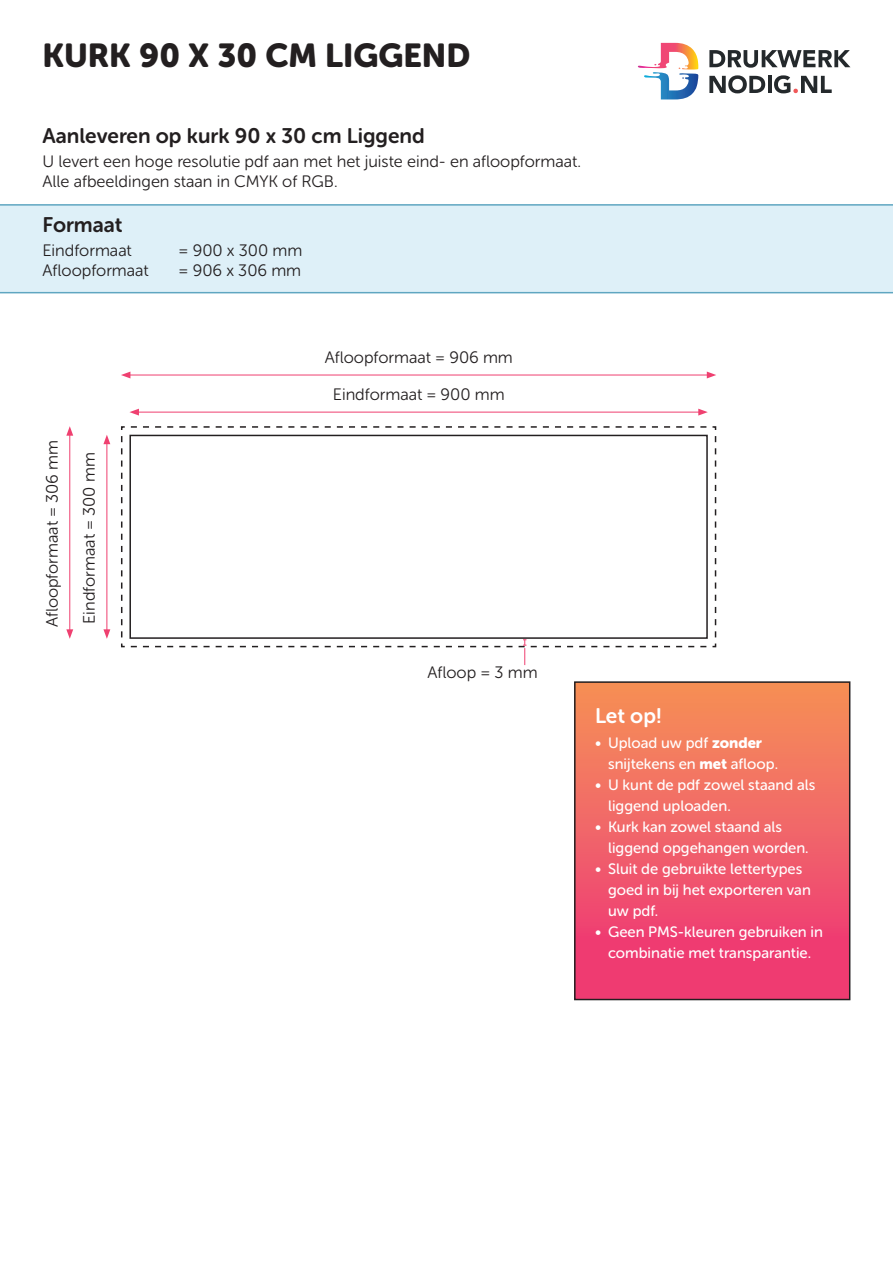
<style>
.page{position:relative;width:893px;height:1263px;background:#fff}
.page>*{position:absolute;margin:0;border:0;box-sizing:border-box;transform-origin:0 0}
.Titel{font:33px "Museo Sans Rounded 900";color:#231f20}
.Kop_1{font:21px "Museo Sans Rounded 700";color:#231f20}
.Kop_1-2{font:21px "Museo Sans Rounded 700";color:#fff}
.Tekst{font:16.5px "Museo Sans Rounded 300";color:#231f20}
.t1{font:15px/21px "Museo Sans Rounded 500";color:#fff}
.s1{font-family:"Museo Sans Rounded 900"}
</style>
<div class="page">
<div style="left:0;top:204px;width:893px;height:89px;background:#def0f8"></div>
<svg style="left:709px;top:50px;width:141px;height:18px"></svg>
<svg style="left:709px;top:75px;width:56px;height:18px"></svg>
<hr style="left:768px;top:76px;width:3px;height:17px;background:#24292c">
<svg style="left:774px;top:75px;width:58px;height:18px"></svg>
<svg style="left:638px;top:43px;width:60px;height:56px"></svg>
<svg style="left:121px;top:426px;width:596px;height:222px"></svg>
<div style="left:129px;top:435px;width:579px;height:204px;border:2px solid #231f20"></div>
<hr style="left:128px;top:375px;width:581px;height:1px;background:#ef4070">
<svg style="left:707px;top:372px;width:9px;height:6px"></svg>
<svg style="left:121px;top:372px;width:9px;height:6px"></svg>
<hr style="left:137px;top:412px;width:564px;height:1px;background:#ef4070">
<svg style="left:698px;top:409px;width:10px;height:7px"></svg>
<svg style="left:129px;top:409px;width:10px;height:7px"></svg>
<hr style="left:69px;top:433px;width:1px;height:199px;background:#ef4070">
<svg style="left:66px;top:426px;width:7px;height:10px"></svg>
<svg style="left:66px;top:629px;width:7px;height:10px"></svg>
<hr style="left:107px;top:442px;width:1px;height:190px;background:#ef4070">
<svg style="left:103px;top:435px;width:7px;height:9px"></svg>
<svg style="left:103px;top:629px;width:7px;height:10px"></svg>
<div style="left:575px;top:682px;width:275px;height:317px;background:linear-gradient(to bottom,#f59158,#ee3177)"></div>
<div style="left:574px;top:681px;width:276px;height:319px;border:2px solid #231f20"></div>
<svg style="left:131px;top:639px;width:578px;height:26px"></svg>
<p class="Titel" style="left:43px;top:37px;width:429px">KURK 90 X 30 CM LIGGEND</p>
<p class="Kop_1" style="left:43px;top:124px;width:384px">Aanleveren op kurk 90 x 30 cm Liggend</p>
<p class="Tekst" style="left:43px;top:153px;width:540px">U levert een hoge resolutie pdf aan met het juiste eind- en afloopformaat.</p>
<p class="Tekst" style="left:43px;top:173px;width:297px">Alle afbeeldingen staan in CMYK of RGB.</p>
<p class="Kop_1" style="left:43px;top:213px;width:81px">Formaat</p>
<p class="Tekst" style="left:43px;top:242px;width:91px">Eindformaat</p>
<p class="Tekst" style="left:179px;top:242px;width:125px">= 900 x 300 mm</p>
<p class="Tekst" style="left:43px;top:261px;width:108px">Afloopformaat</p>
<p class="Tekst" style="left:179px;top:261px;width:124px">= 906 x 306 mm</p>
<p class="Tekst" style="left:43px;top:627px;width:189px;rotate:-90deg">Afloopformaat = 306 mm</p>
<p class="Tekst" style="left:80px;top:624px;width:173px;rotate:-90deg">Eindformaat = 300 mm</p>
<p class="Tekst" style="left:325px;top:348px;width:190px">Afloopformaat = 906 mm</p>
<p class="Tekst" style="left:333px;top:386px;width:173px">Eindformaat = 900 mm</p>
<p class="Tekst" style="left:427px;top:664px;width:112px">Afloop = 3 mm</p>
<p class="Kop_1-2" style="left:595px;top:704px;width:68px">Let op!</p>
<p class="t1" style="left:608px;top:732px;width:172px;text-indent:-13px">• Upload uw pdf <span class="s1">zonder </span>snijtekens en <span class="s1">met</span> afloop.</p>
<p class="t1" style="left:608px;top:774px;width:209px;text-indent:-13px">• U kunt de pdf zowel staand als liggend uploaden.</p>
<p class="t1" style="left:608px;top:816px;width:202px;text-indent:-13px">• Kurk kan zowel staand als liggend opgehangen worden.</p>
<p class="t1" style="left:608px;top:858px;width:204px;text-indent:-13px">• Sluit de gebruikte lettertypes goed in bij het exporteren van uw pdf.</p>
<p class="t1" style="left:595px;top:921px;width:229px;text-align:center">• Geen PMS-kleuren gebruiken in combinatie met transparantie.</p>
</div>
